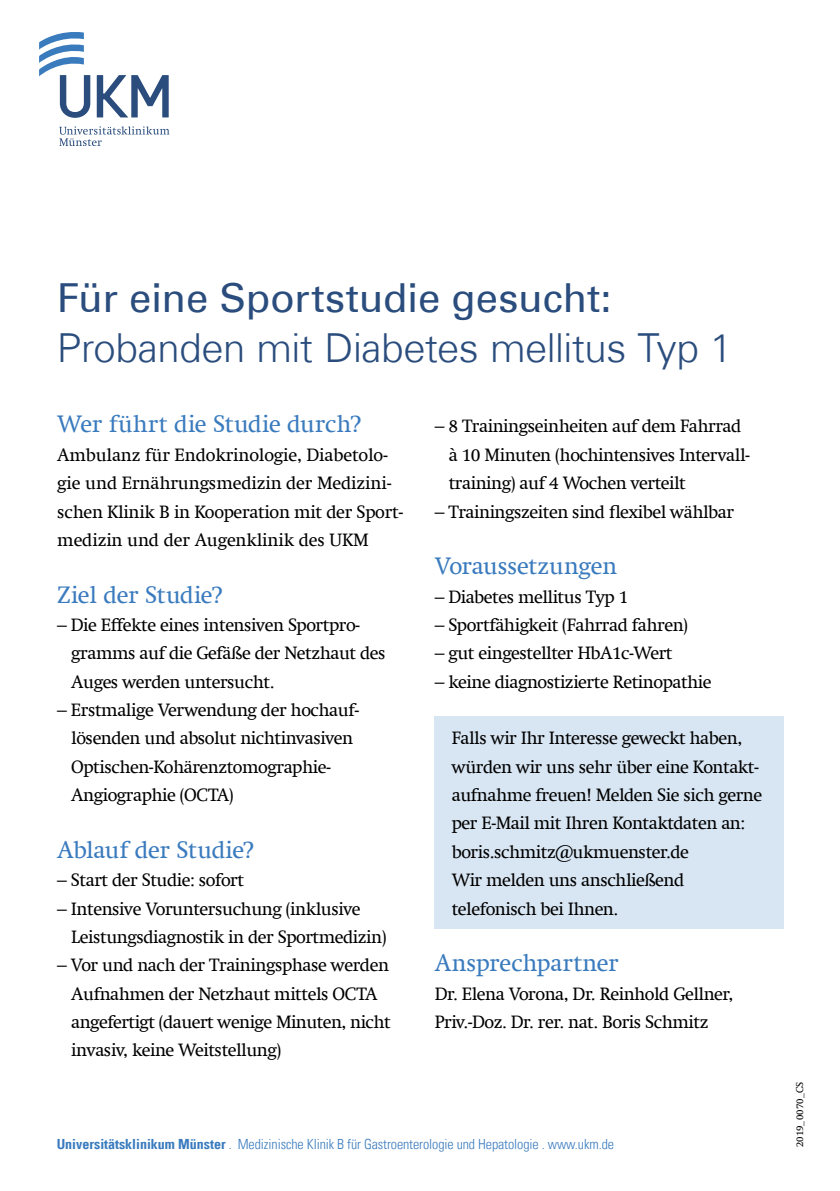
<style>
.page{position:relative;width:840px;height:1191px;background:#fff}
.page>*{position:absolute;margin:0;border:0;box-sizing:border-box;transform-origin:0 0}
.t1{font:300 40px "Univers Com 45";letter-spacing:-.01em;color:#2a4d7d}
.t2{font:40px "Univers Com 55 Roman";letter-spacing:-.005em;color:#2a4d7d}
.t3{font:24px "Swift Com";letter-spacing:-.01em;color:#3a7bbe}
.t4{font:18px/28.4px "Swift Com";letter-spacing:-.03em;color:#000}
.t5{font:18px/28.4px "Swift Com";letter-spacing:-.01em;color:#000}
.t6{font:14px "Univers Com 47 Light Cond";letter-spacing:-.005em;color:#3a7bbe}
.t7{font:10px "Swift Com";color:#000}
.s1{font-family:"Univers Com 67 Bold Cond"}
</style>
<div class="page">
<div style="left:434px;top:716px;width:349px;height:212px;background:#d8e5f2"></div>
<svg style="left:39px;top:32px;width:51px;height:86px"></svg>
<svg style="left:97px;top:75px;width:72px;height:42px"></svg>
<svg style="left:59px;top:126px;width:110px;height:19px"></svg>
<h1 class="t2" style="left:57px;top:274px;width:556px">Für eine Sportstudie gesucht:</h1>
<h1 class="t1" style="left:57px;top:323px;width:677px">Probanden mit Diabetes mellitus Typ 1</h1>
<h2 class="t3" style="left:57px;top:410px;width:305px">Wer führt die Studie durch?</h2>
<p class="t5" style="left:57px;top:440px;width:347px">Ambulanz für Endokrinologie, Diabetolo&shy;gie und Ernährungsmedizin der Medizini&shy;schen Klinik B in Kooperation mit der Sport&shy;medizin und der Augenklinik des UKM</p>
<h2 class="t3" style="left:57px;top:580px;width:167px">Ziel der Studie?</h2>
<p class="t4" style="left:71px;top:610px;width:316px;text-indent:-14px">– Die Effekte eines intensiven Sportpro&shy;gramms auf die Gefäße der Netzhaut des<br>Auges werden untersucht.</p>
<p class="t4" style="left:71px;top:695px;width:289px;text-indent:-14px">– Erstmalige Verwendung der hochauf&shy;lösenden und absolut nichtinvasiven Optischen-Kohärenztomographie-Angiographie (OCTA)</p>
<h2 class="t3" style="left:57px;top:835px;width:198px">Ablauf der Studie?</h2>
<p class="t4" style="left:57px;top:866px;width:188px">– Start der Studie: sofort</p>
<p class="t4" style="left:71px;top:894px;width:316px;text-indent:-14px">– Intensive Voruntersuchung (inklusive<br>Leistungsdiagnostik in der Sportmedizin)</p>
<p class="t4" style="left:71px;top:951px;width:321px;text-indent:-14px">– Vor und nach der Trainingsphase werden Aufnahmen der Netzhaut mittels OCTA angefertigt (dauert wenige Minuten, nicht invasiv, keine Weitstellung)</p>
<p class="t4" style="left:448px;top:412px;width:302px;text-indent:-14px">– 8 Trainingseinheiten auf dem Fahrrad à 10 Minuten (hochintensives Intervall&shy;training) auf 4 Wochen verteilt</p>
<p class="t4" style="left:434px;top:497px;width:300px">– Trainingszeiten sind flexibel wählbar</p>
<h2 class="t3" style="left:434px;top:552px;width:184px">Voraussetzungen</h2>
<p class="t4" style="left:434px;top:582px;width:195px">– Diabetes mellitus Typ 1</p>
<p class="t4" style="left:434px;top:610px;width:255px">– Sportfähigkeit (Fahrrad fahren)</p>
<p class="t4" style="left:434px;top:639px;width:239px">– gut eingestellter HbA1c-Wert</p>
<p class="t4" style="left:434px;top:667px;width:278px">– keine diagnostizierte Retinopathie</p>
<p class="t4" style="left:451px;top:724px;width:312px">Falls wir Ihr Interesse geweckt haben, würden wir uns sehr über eine Kontakt&shy;aufnahme freuen! Melden Sie sich gerne per E-Mail mit Ihren Kontaktdaten an: boris.schmitz@ukmuenster.de<br>Wir melden uns anschließend telefonisch bei Ihnen.</p>
<h2 class="t3" style="left:434px;top:949px;width:185px">Ansprechpartner</h2>
<p class="t4" style="left:434px;top:979px;width:300px">Dr. Elena Vorona, Dr. Reinhold Gellner,<br>Priv.-Doz. Dr. rer. nat. Boris Schmitz</p>
<p class="t6" style="left:57px;top:1135px;width:558px"><span class="s1">Universitätsklinikum Münster</span> . Medizinische Klinik B für Gastroenterologie und Hepatologie . www.ukm.de</p>
<p class="t7" style="left:793px;top:1147px;width:67px;rotate:-90deg">2019_0070_CS</p>
</div>
